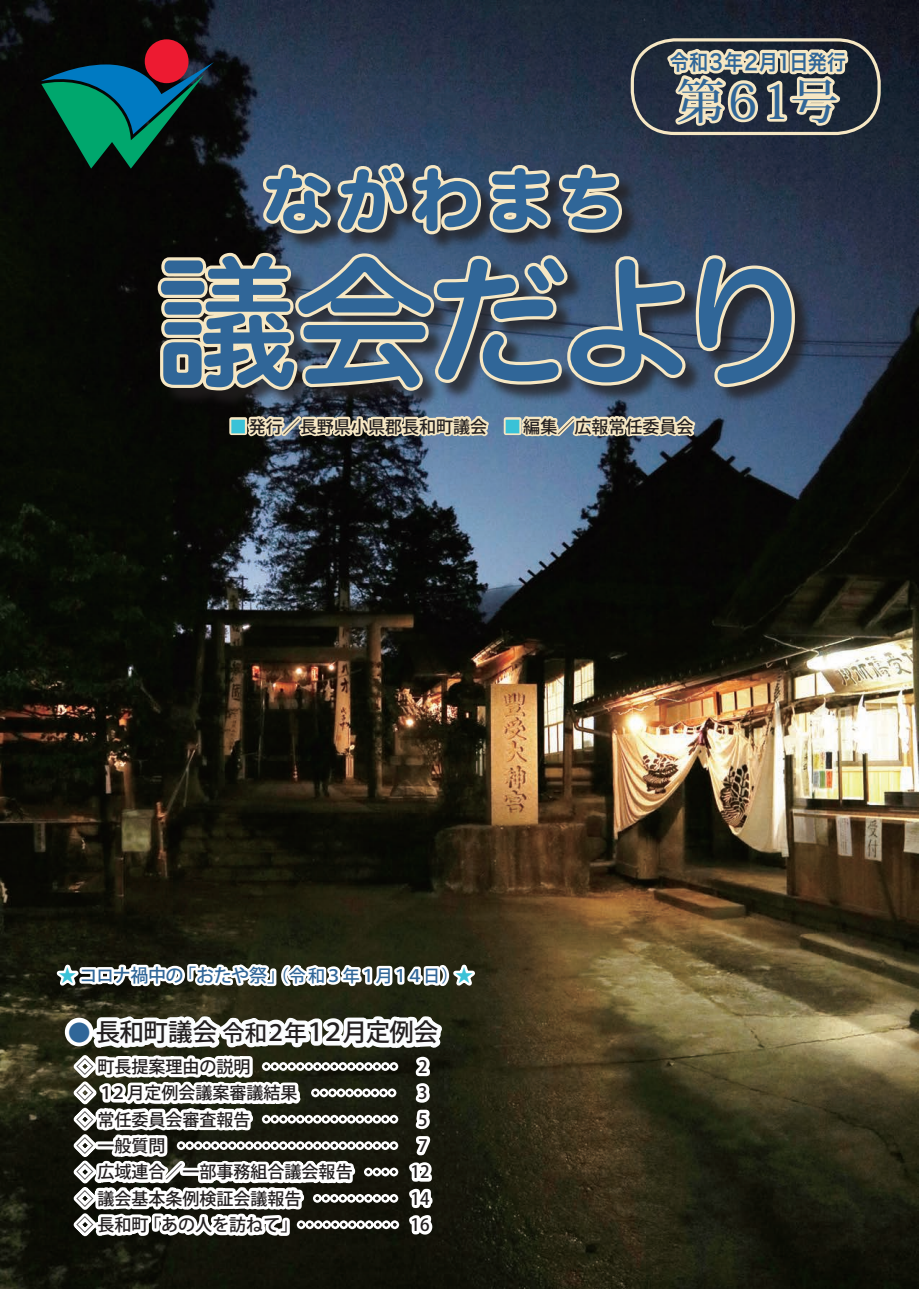
<style>
.page{position:relative;width:919px;height:1289px;background:#fff}
.page>*{position:absolute;margin:0;border:0;box-sizing:border-box;transform-origin:0 0}
.t1{font:139.2px "Hira Maru Std W6";letter-spacing:-.06em;color:#306698}
.t2{font:66.9px "Hira Maru Std W8";letter-spacing:.1em;color:#306698}
.t3{font:500 47.85px "Koz Min Pro";color:#306698}
.t4{font:500 24.45px "Koz Go Pro";letter-spacing:-.03em;color:#231f20}
.t5{font:21.3px "Hira Kaku Std W6";letter-spacing:-.08em;color:#306698;scale:.9 1}
.t6{font:500 18px "Koz Go Pro";letter-spacing:-.035em;color:#306698}
.t7{font:500 18px "Koz Go Pro";color:#3ac2d7}
.t8{font:500 16.95px "Koz Go Pro";color:#231f20}
.t9{font:500 16.95px "Koz Go Pro";letter-spacing:-.02em;color:#306698}
.t10{font:500 1.5px "Koz Go Pro";color:#231f20}
.s1{color:#3ac2d7}
.s2{font-size:18px}
.s3{font-size:22.35px;color:#306698}
.s4{font-size:22.35px}
</style>
<div class="page">
<img style="left:0;top:0;width:918px;height:1288px">
<svg style="left:54px;top:932px;width:423px;height:312px"></svg>
<svg style="left:41px;top:17px;width:810px;height:430px;background:#4a545b"></svg>
<p class="t5" style="left:669px;top:45px;width:122px">令和３年２月</p>
<p class="t5" style="left:789px;top:45px;width:64px">日発行</p>
<p class="t5" style="left:774px;top:45px;width:23px">１</p>
<h2 class="t2" style="left:263px;top:148px;width:363px">ながわまち</h2>
<h3 class="t3" style="left:677px;top:67px;width:125px">第６１</h3>
<h3 class="t3" style="left:790px;top:67px;width:49px">号</h3>
<h1 class="t1" style="left:157px;top:218px;width:659px">議会だより</h1>
<p class="t8" style="left:230px;top:415px;width:465px"><span class="s1">■</span>発行／長野県小県郡長和町議会　<span class="s1">■</span>編集／広報常任委員会</p>
<p class="t9" style="left:178px;top:964px;width:282px"><span class="s2">「おたや祭」</span>（令和３年１月１４日(</p>
<p class="t6" style="left:59px;top:963px;width:126px"><span class="s1">★</span> コロナ禍中の</p>
<p class="t7" style="left:455px;top:963px;width:20px">★</p>
<h3 class="t4" style="left:303px;top:1016px;width:137px">１２月定例会</h3>
<h3 class="t4" style="left:68px;top:1016px;width:240px"><span class="s3">●</span> 長和町議会<span class="s4">令和２年</span></h3>
<p class="t8" style="left:77px;top:1055px;width:175px">◇ 町長提案理由の説明</p>
<p class="t10" style="left:381px;top:1071px;width:19px">..</p>
<p class="t8" style="left:418px;top:1055px;width:11px">2</p>
<p class="t8" style="left:77px;top:1082px;width:222px">◇ １２月定例会議案審議結果</p>
<p class="t8" style="left:311px;top:1082px;width:70px">........</p>
<p class="t10" style="left:379px;top:1097px;width:19px">..</p>
<p class="t8" style="left:418px;top:1082px;width:11px">3</p>
<p class="t8" style="left:77px;top:1108px;width:175px">◇ 常任委員会審査報告</p>
<p class="t8" style="left:418px;top:1108px;width:11px">5</p>
<p class="t8" style="left:77px;top:1134px;width:90px">◇ 一般質問</p>
<p class="t8" style="left:418px;top:1134px;width:11px">7</p>
<p class="t8" style="left:77px;top:1161px;width:277px">◇ 広域連合／一部事務組合議会報告</p>
<p class="t8" style="left:364px;top:1161px;width:36px">....</p>
<p class="t8" style="left:410px;top:1161px;width:21px">12</p>
<p class="t8" style="left:77px;top:1187px;width:226px">◇ 議会基本条例検証会議報告</p>
<p class="t8" style="left:313px;top:1187px;width:87px">..........</p>
<p class="t8" style="left:410px;top:1187px;width:21px">14</p>
<p class="t8" style="left:77px;top:1214px;width:73px">◇ 長和町</p>
<p class="t8" style="left:144px;top:1214px;width:256px">「あの人を訪ねて「............</p>
<p class="t8" style="left:410px;top:1214px;width:21px">16</p>
</div>
